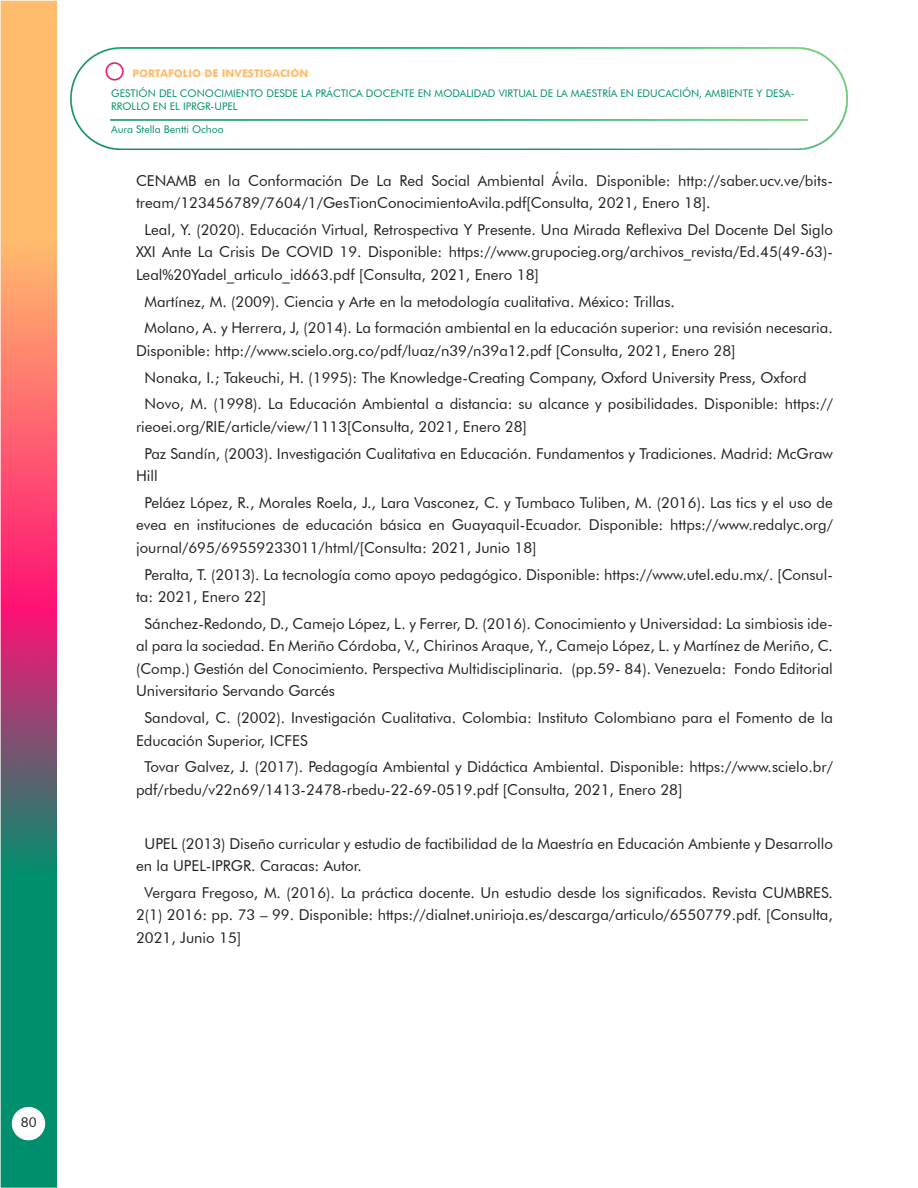
<style>
.page{position:relative;width:918px;height:1188px;background:#fff}
.page>*{position:absolute;margin:0;border:0;box-sizing:border-box;transform-origin:0 0}
.Default{font:15px/22.5px "Futura BT";color:#231f20}
.t1{font:13.5px "Futura BT";color:#231f20}
.t2{font:10.5px/12.6px "Futura BT";color:#008f6d}
.t3{font:700 10.5px "Futura";color:#ffbc6d}
</style>
<div class="page">
<img style="left:0;top:0;width:57px;height:1188px">
<img style="left:71px;top:48px;width:776px;height:102px">
<div style="left:12px;top:1107px;width:33px;height:33px;background:#fff;border-radius:50%"></div>
<p class="t1" style="left:21px;top:1114px;width:17px">80</p>
<p class="t3" style="left:132px;top:66px;width:177px">PORTAFOLIO DE INVESTIGACIÓN</p>
<p class="t2" style="left:111px;top:87px;width:685px">GESTIÓN DEL CONOCIMIENTO DESDE LA PRÁCTICA DOCENTE EN MODALIDAD VIRTUAL DE LA MAESTRÍA EN EDUCACIÓN, AMBIENTE Y DESA-<br>RROLLO EN EL IPRGR-UPEL</p>
<p class="t2" style="left:111px;top:123px;width:114px">Aura Stella Bentti Ochoa</p>
<p class="Default" style="left:136px;top:169px;width:698px">CENAMB en la Conformación De La Red Social Ambiental Ávila. Disponible: http://saber.ucv.ve/bits&shy;tream/123456789/7604/1/GesTionConocimientoAvila.pdf[Consulta, 2021, Enero 18].</p>
<p class="Default" style="left:136px;top:218px;width:698px;text-align:justify;text-indent:9px">Leal, Y. (2020). Educación Virtual, Retrospectiva Y Presente. Una Mirada Reflexiva Del Docente Del Siglo XXI Ante La Crisis De COVID 19. Disponible: https://www.grupocieg.org/archivos_revista/Ed.45(49-63)- Leal%20Yadel_articulo_id663.pdf [Consulta, 2021, Enero 18]</p>
<p class="Default" style="left:145px;top:290px;width:532px">Martínez, M. (2009). Ciencia y Arte en la metodología cualitativa. México: Trillas.</p>
<p class="Default" style="left:136px;top:317px;width:698px;text-indent:9px">Molano, A. y Herrera, J, (2014). La formación ambiental en la educación superior: una revisión necesaria.<br>Disponible: http://www.scielo.org.co/pdf/luaz/n39/n39a12.pdf [Consulta, 2021, Enero 28]</p>
<p class="Default" style="left:145px;top:366px;width:664px">Nonaka, I.; Takeuchi, H. (1995): The Knowledge-Creating Company, Oxford University Press, Oxford</p>
<p class="Default" style="left:136px;top:393px;width:698px;text-indent:9px">Novo, M. (1998). La Educación Ambiental a distancia: su alcance y posibilidades. Disponible: https:// rieoei.org/RIE/article/view/1113[Consulta, 2021, Enero 28]</p>
<p class="Default" style="left:136px;top:442px;width:698px;text-indent:9px">Paz Sandín, (2003). Investigación Cualitativa en Educación. Fundamentos y Tradiciones. Madrid: McGraw<br>Hill</p>
<p class="Default" style="left:136px;top:491px;width:698px;text-align:justify;text-indent:9px">Peláez López, R., Morales Roela, J., Lara Vasconez, C. y Tumbaco Tuliben, M. (2016). Las tics y el uso de evea en instituciones de educación básica en Guayaquil-Ecuador. Disponible: https://www.redalyc.org/ journal/695/69559233011/html/[Consulta: 2021, Junio 18]</p>
<p class="Default" style="left:136px;top:563px;width:698px;text-indent:9px">Peralta, T. (2013). La tecnología como apoyo pedagógico. Disponible: https://www.utel.edu.mx/. [Consul&shy;ta: 2021, Enero 22]</p>
<p class="Default" style="left:136px;top:612px;width:698px;text-align:justify;text-indent:9px">Sánchez-Redondo, D., Camejo López, L. y Ferrer, D. (2016). Conocimiento y Universidad: La simbiosis ide&shy;al para la sociedad. En Meriño Córdoba, V., Chirinos Araque, Y., Camejo López, L. y Martínez de Meriño, C. (Comp.) Gestión del Conocimiento. Perspectiva Multidisciplinaria. (pp.59- 84). Venezuela: Fondo Editorial Universitario Servando Garcés</p>
<p class="Default" style="left:136px;top:707px;width:698px;text-indent:9px">Sandoval, C. (2002). Investigación Cualitativa. Colombia: Instituto Colombiano para el Fomento de la<br>Educación Superior, ICFES</p>
<p class="Default" style="left:136px;top:756px;width:698px;text-indent:9px">Tovar Galvez, J. (2017). Pedagogía Ambiental y Didáctica Ambiental. Disponible: https://www.scielo.br/ pdf/rbedu/v22n69/1413-2478-rbedu-22-69-0519.pdf [Consulta, 2021, Enero 28]</p>
<p class="Default" style="left:136px;top:832px;width:698px;text-indent:9px">UPEL (2013) Diseño curricular y estudio de factibilidad de la Maestría en Educación Ambiente y Desarrollo en la UPEL-IPRGR. Caracas: Autor.</p>
<p class="Default" style="left:136px;top:881px;width:698px;text-align:justify;text-indent:9px">Vergara Fregoso, M. (2016). La práctica docente. Un estudio desde los significados. Revista CUMBRES.<br>2(1) 2016: pp. 73 – 99. Disponible: https://dialnet.unirioja.es/descarga/articulo/6550779.pdf. [Consulta, 2021, Junio 15]</p>
</div>
